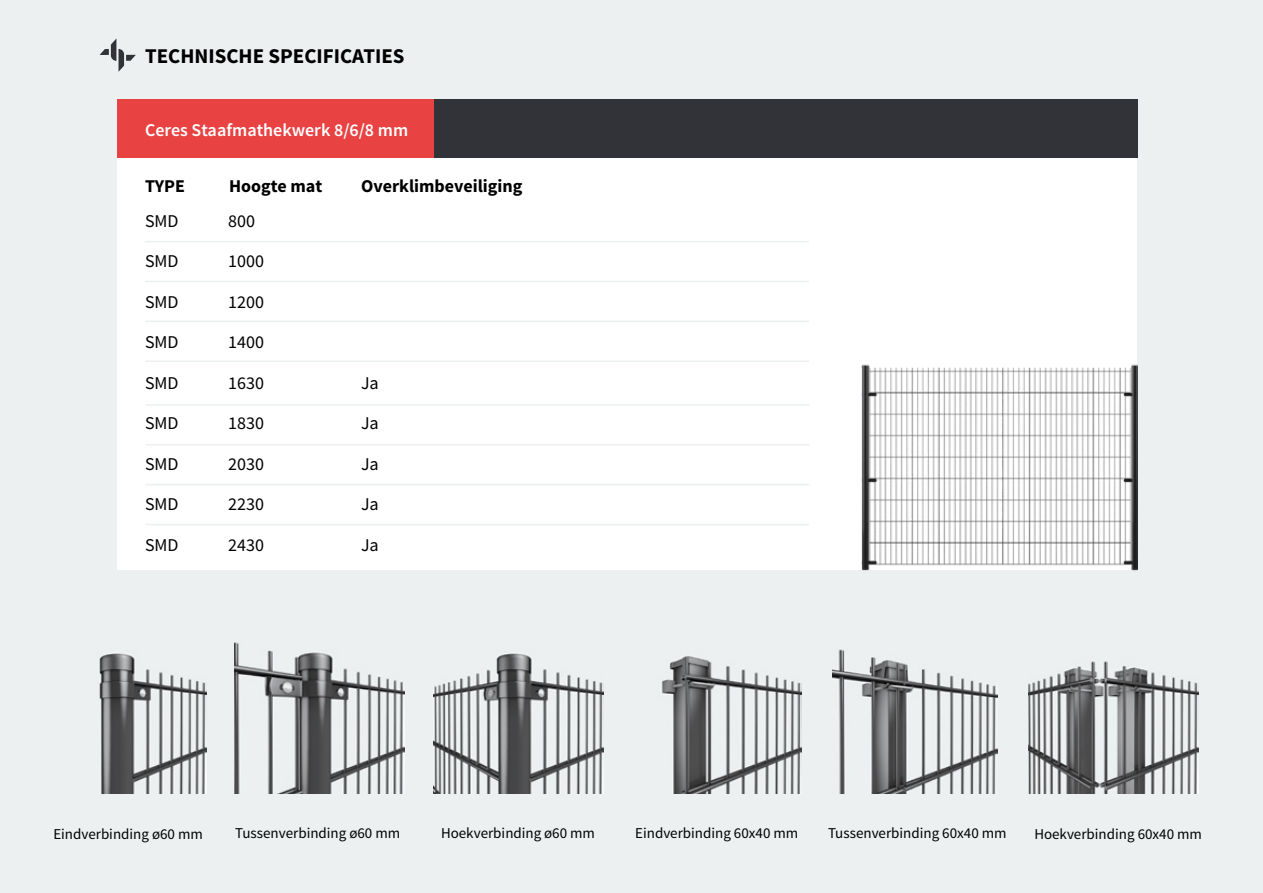
<style>
.page{position:relative;width:1263px;height:893px;background:#ecf0f0}
.page>*{position:absolute;margin:0;border:0;box-sizing:border-box;transform-origin:0 0}
.t1{font:700 21px "Source Sans Pro";color:#000}
.t2{font:18px "Source Sans Pro";color:#000}
.t3{font:700 18px "Source Sans Pro";color:#000}
.t4{font:600 18px "Source Sans Pro";color:#fff}
.t5{font:15px "Source Sans Pro";color:#000}
</style>
<div class="page">
<svg style="left:100px;top:38px;width:36px;height:34px"></svg>
<div style="left:118px;top:100px;width:1019px;height:470px;background:#fff"></div>
<div style="left:118px;top:100px;width:1019px;height:58px;background:#323339"></div>
<div style="left:118px;top:100px;width:316px;height:58px;background:#e84243"></div>
<hr style="left:145px;top:241px;width:664px;height:1px;background:#ecf0f0">
<hr style="left:145px;top:281px;width:664px;height:1px;background:#ecf0f0">
<hr style="left:145px;top:321px;width:664px;height:1px;background:#ecf0f0">
<hr style="left:145px;top:360px;width:664px;height:2px;background:#ecf0f0">
<img style="left:861px;top:364px;width:276px;height:207px">
<hr style="left:146px;top:404px;width:663px;height:2px;background:#ecf0f0">
<hr style="left:146px;top:444px;width:663px;height:1px;background:#ecf0f0">
<hr style="left:146px;top:484px;width:663px;height:1px;background:#ecf0f0">
<hr style="left:146px;top:524px;width:663px;height:1px;background:#ecf0f0">
<img style="left:235px;top:642px;width:170px;height:152px">
<img style="left:433px;top:653px;width:170px;height:141px">
<img style="left:99px;top:653px;width:107px;height:141px">
<img style="left:833px;top:649px;width:164px;height:145px">
<img style="left:1029px;top:661px;width:169px;height:133px">
<img style="left:661px;top:656px;width:141px;height:138px">
<h1 class="t1" style="left:145px;top:43px;width:261px">TECHNISCHE SPECIFICATIES</h1>
<p class="t4" style="left:145px;top:119px;width:265px">Ceres Staafmathekwerk 8/6/8 mm</p>
<p class="t3" style="left:145px;top:175px;width:41px">TYPE</p>
<p class="t3" style="left:229px;top:175px;width:95px">Hoogte mat</p>
<p class="t3" style="left:361px;top:175px;width:163px">Overklimbeveiliging</p>
<p class="t2" style="left:145px;top:210px;width:35px">SMD</p>
<p class="t2" style="left:228px;top:210px;width:28px">800</p>
<p class="t2" style="left:145px;top:250px;width:35px">SMD</p>
<p class="t2" style="left:228px;top:250px;width:37px">1000</p>
<p class="t2" style="left:145px;top:291px;width:35px">SMD</p>
<p class="t2" style="left:228px;top:291px;width:37px">1200</p>
<p class="t2" style="left:145px;top:331px;width:35px">SMD</p>
<p class="t2" style="left:228px;top:331px;width:37px">1400</p>
<p class="t2" style="left:145px;top:372px;width:35px">SMD</p>
<p class="t2" style="left:228px;top:372px;width:37px">1630</p>
<p class="t2" style="left:361px;top:372px;width:19px">Ja</p>
<p class="t2" style="left:145px;top:412px;width:35px">SMD</p>
<p class="t2" style="left:228px;top:412px;width:37px">1830</p>
<p class="t2" style="left:361px;top:412px;width:19px">Ja</p>
<p class="t2" style="left:145px;top:453px;width:35px">SMD</p>
<p class="t2" style="left:228px;top:453px;width:37px">2030</p>
<p class="t2" style="left:361px;top:453px;width:19px">Ja</p>
<p class="t2" style="left:145px;top:493px;width:35px">SMD</p>
<p class="t2" style="left:228px;top:493px;width:37px">2230</p>
<p class="t2" style="left:361px;top:493px;width:19px">Ja</p>
<p class="t2" style="left:145px;top:534px;width:35px">SMD</p>
<p class="t2" style="left:228px;top:534px;width:37px">2430</p>
<p class="t2" style="left:361px;top:534px;width:19px">Ja</p>
<p class="t5" style="left:53px;top:825px;width:151px">Eindverbinding ø60 mm</p>
<p class="t5" style="left:235px;top:823px;width:167px">Tussenverbinding ø60 mm</p>
<p class="t5" style="left:441px;top:823px;width:155px">Hoekverbinding ø60 mm</p>
<p class="t5" style="left:635px;top:823px;width:165px">Eindverbinding 60x40 mm</p>
<p class="t5" style="left:828px;top:823px;width:180px">Tussenverbinding 60x40 mm</p>
<p class="t5" style="left:1034px;top:825px;width:169px">Hoekverbinding 60x40 mm</p>
</div>
